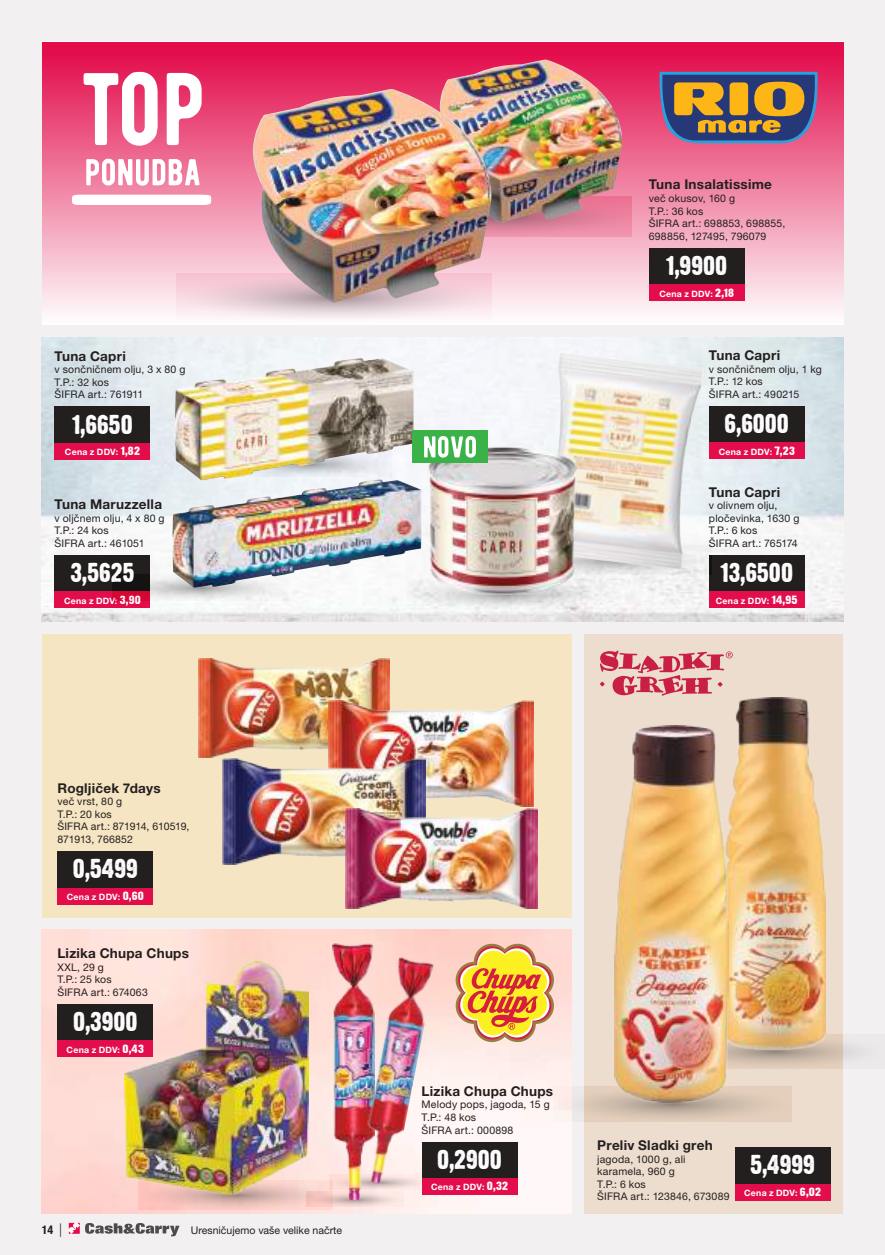
<style>
.page{position:relative;width:885px;height:1255px;background:#fff}
.page>*{position:absolute;margin:0;border:0;box-sizing:border-box;transform-origin:0 0}
.t1{font:24px "Dirty Headline";color:#fff}
.t2{font:700 13.5px "Helvetica Neue LT Pro";letter-spacing:.02em;color:#241f1f}
.t3{font:700 condensed 12px "Helvetica Neue LT Pro";color:#241f1f}
.t4{font:10.5px/12.6px "Helvetica Neue LT Pro";letter-spacing:.015em;color:#241f1f}
.t5{font:700 8.7px "Helvetica Neue LT Pro";letter-spacing:.03em;color:#fff}
.s1{font-family:"Dirty Headline";font-weight:400;font-size:10.5px}
.s2{font-weight:300;font-stretch:normal;font-size:13.5px}
</style>
<div class="page">
<div style="left:0;top:0;width:884px;height:1254px;background:#f2f0f1"></div>
<svg style="left:69px;top:1222px;width:110px;height:14px"></svg>
<img style="left:42px;top:929px;width:529px;height:284px">
<div style="left:42px;top:42px;width:801px;height:283px;background:linear-gradient(to bottom,#e20446,#fefdfe)"></div>
<svg style="left:86px;top:158px;width:113px;height:29px"></svg>
<svg style="left:83px;top:71px;width:118px;height:78px"></svg>
<svg style="left:72px;top:195px;width:139px;height:10px"></svg>
<svg style="left:659px;top:72px;width:158px;height:71px;background:#7f7060"></svg>
<svg style="left:493px;top:197px;width:138px;height:39px;background:#e789a3"></svg>
<img style="left:439px;top:60px;width:184px;height:163px">
<svg style="left:177px;top:273px;width:314px;height:48px"></svg>
<img style="left:252px;top:89px;width:241px;height:214px">
<img style="left:42px;top:338px;width:801px;height:283px">
<div style="left:55px;top:407px;width:95px;height:36px;background:#241f1f"></div>
<div style="left:55px;top:443px;width:95px;height:16px;background:#e30d4c"></div>
<div style="left:55px;top:555px;width:95px;height:36px;background:#241f1f"></div>
<div style="left:55px;top:591px;width:95px;height:17px;background:#e30d4c"></div>
<img style="left:174px;top:358px;width:240px;height:121px">
<svg style="left:112px;top:574px;width:176px;height:27px"></svg>
<img style="left:172px;top:479px;width:249px;height:109px">
<div style="left:708px;top:406px;width:96px;height:37px;background:#241f1f"></div>
<div style="left:708px;top:442px;width:96px;height:17px;background:#e30d4c"></div>
<div style="left:708px;top:555px;width:96px;height:36px;background:#241f1f"></div>
<div style="left:708px;top:591px;width:96px;height:17px;background:#e30d4c"></div>
<img style="left:537px;top:353px;width:167px;height:192px">
<svg style="left:407px;top:545px;width:304px;height:63px"></svg>
<svg style="left:138px;top:1174px;width:289px;height:35px"></svg>
<img style="left:427px;top:446px;width:149px;height:148px">
<div style="left:42px;top:634px;width:529px;height:283px;background:#f5e5c3"></div>
<div style="left:57px;top:851px;width:96px;height:36px;background:#241f1f"></div>
<div style="left:57px;top:887px;width:96px;height:17px;background:#e30d4c"></div>
<div style="left:57px;top:1004px;width:96px;height:36px;background:#241f1f"></div>
<div style="left:57px;top:1040px;width:96px;height:17px;background:#e30d4c"></div>
<div style="left:421px;top:1141px;width:96px;height:37px;background:#241f1f"></div>
<div style="left:421px;top:1177px;width:96px;height:17px;background:#e30d4c"></div>
<img style="left:125px;top:961px;width:183px;height:233px">
<img style="left:332px;top:943px;width:42px;height:256px">
<img style="left:356px;top:957px;width:80px;height:228px">
<svg style="left:455px;top:943px;width:99px;height:99px;background:#eab061"></svg>
<div style="left:584px;top:634px;width:259px;height:579px;background:#edddce"></div>
<img style="left:198px;top:658px;width:191px;height:99px">
<img style="left:328px;top:700px;width:205px;height:106px">
<img style="left:222px;top:758px;width:203px;height:106px">
<img style="left:346px;top:808px;width:191px;height:100px">
<svg style="left:728px;top:1034px;width:144px;height:34px"></svg>
<img style="left:728px;top:697px;width:97px;height:352px">
<svg style="left:554px;top:1086px;width:237px;height:35px"></svg>
<img style="left:614px;top:725px;width:114px;height:377px">
<div style="left:648px;top:248px;width:96px;height:36px;background:#241f1f"></div>
<div style="left:648px;top:284px;width:96px;height:17px;background:#e30d4c"></div>
<div style="left:734px;top:1147px;width:96px;height:36px;background:#241f1f"></div>
<div style="left:734px;top:1183px;width:96px;height:17px;background:#e30d4c"></div>
<svg style="left:600px;top:650px;width:132px;height:45px"></svg>
<div style="left:412px;top:430px;width:75px;height:33px;background:#3ab247"></div>
<svg style="left:424px;top:436px;width:52px;height:22px"></svg>
<p class="t2" style="left:55px;top:347px;width:73px">Tuna Capri</p>
<p class="t4" style="left:55px;top:363px;width:132px">v sončničnem olju, 3 x 80 g<br>T.P.: 32 kos<br>ŠIFRA art.: 761911</p>
<h1 class="t1" style="left:72px;top:408px;width:62px">1,6650</h1>
<p class="t5" style="left:65px;top:446px;width:77px">Cena z DDV: <span class="s1">1,82</span></p>
<p class="t2" style="left:55px;top:496px;width:109px">Tuna Maruzzella</p>
<p class="t4" style="left:55px;top:511px;width:111px">v oljčnem olju, 4 x 80 g<br>T.P.: 24 kos<br>ŠIFRA art.: 461051</p>
<h1 class="t1" style="left:70px;top:556px;width:66px">3,5625</h1>
<p class="t5" style="left:64px;top:595px;width:78px">Cena z DDV: <span class="s1">3,90</span></p>
<p class="t2" style="left:57px;top:779px;width:105px">Rogljiček 7days</p>
<p class="t4" style="left:57px;top:795px;width:133px">več vrst, 80 g<br>T.P.: 20 kos<br>ŠIFRA art.: 871914, 610519,<br>871913, 766852</p>
<h1 class="t1" style="left:73px;top:852px;width:67px">0,5499</h1>
<p class="t5" style="left:67px;top:891px;width:78px">Cena z DDV: <span class="s1">0,60</span></p>
<p class="t2" style="left:57px;top:944px;width:133px">Lizika Chupa Chups</p>
<p class="t4" style="left:57px;top:960px;width:92px">XXL, 29 g<br>T.P.: 25 kos<br>ŠIFRA art.: 674063</p>
<h1 class="t1" style="left:73px;top:1005px;width:66px">0,3900</h1>
<p class="t5" style="left:67px;top:1044px;width:79px">Cena z DDV: <span class="s1">0,43</span></p>
<p class="t3" style="left:42px;top:1222px;width:22px">14 <span class="s2">|</span></p>
<p class="t4" style="left:191px;top:1223px;width:153px">Uresničujemo vaše velike načrte</p>
<p class="t2" style="left:648px;top:176px;width:125px">Tuna Insalatissime</p>
<p class="t4" style="left:648px;top:192px;width:138px">več okusov, 160 g<br>T.P.: 36 kos<br>ŠIFRA art.: 698853, 698855,<br>698856, 127495, 796079</p>
<h1 class="t1" style="left:666px;top:249px;width:62px">1,9900</h1>
<p class="t5" style="left:659px;top:288px;width:76px">Cena z DDV: <span class="s1">2,18</span></p>
<p class="t2" style="left:708px;top:347px;width:73px">Tuna Capri</p>
<p class="t4" style="left:708px;top:362px;width:114px">v sončničnem olju, 1 kg<br>T.P.: 12 kos<br>ŠIFRA art.: 490215</p>
<h1 class="t1" style="left:724px;top:407px;width:66px">6,6000</h1>
<p class="t5" style="left:718px;top:446px;width:78px">Cena z DDV: <span class="s1">7,23</span></p>
<p class="t2" style="left:708px;top:483px;width:73px">Tuna Capri</p>
<p class="t4" style="left:708px;top:499px;width:92px">v olivnem olju, pločevinka, 1630 g<br>T.P.: 6 kos<br>ŠIFRA art.: 765174</p>
<h1 class="t1" style="left:720px;top:556px;width:74px">13,6500</h1>
<p class="t5" style="left:715px;top:595px;width:83px">Cena z DDV: <span class="s1">14,95</span></p>
<p class="t2" style="left:421px;top:1082px;width:133px">Lizika Chupa Chups</p>
<p class="t4" style="left:421px;top:1098px;width:129px">Melody pops, jagoda, 15 g<br>T.P.: 48 kos<br>ŠIFRA art.: 000898</p>
<h1 class="t1" style="left:437px;top:1143px;width:66px">0,2900</h1>
<p class="t5" style="left:431px;top:1181px;width:78px">Cena z DDV: <span class="s1">0,32</span></p>
<p class="t2" style="left:597px;top:1136px;width:117px">Preliv Sladki greh</p>
<p class="t4" style="left:597px;top:1152px;width:134px">jagoda, 1000 g, ali karamela, 960 g<br>T.P.: 6 kos<br>ŠIFRA art.: 123846, 673089</p>
<h1 class="t1" style="left:750px;top:1148px;width:66px">5,4999</h1>
<p class="t5" style="left:744px;top:1187px;width:78px">Cena z DDV: <span class="s1">6,02</span></p>
</div>
